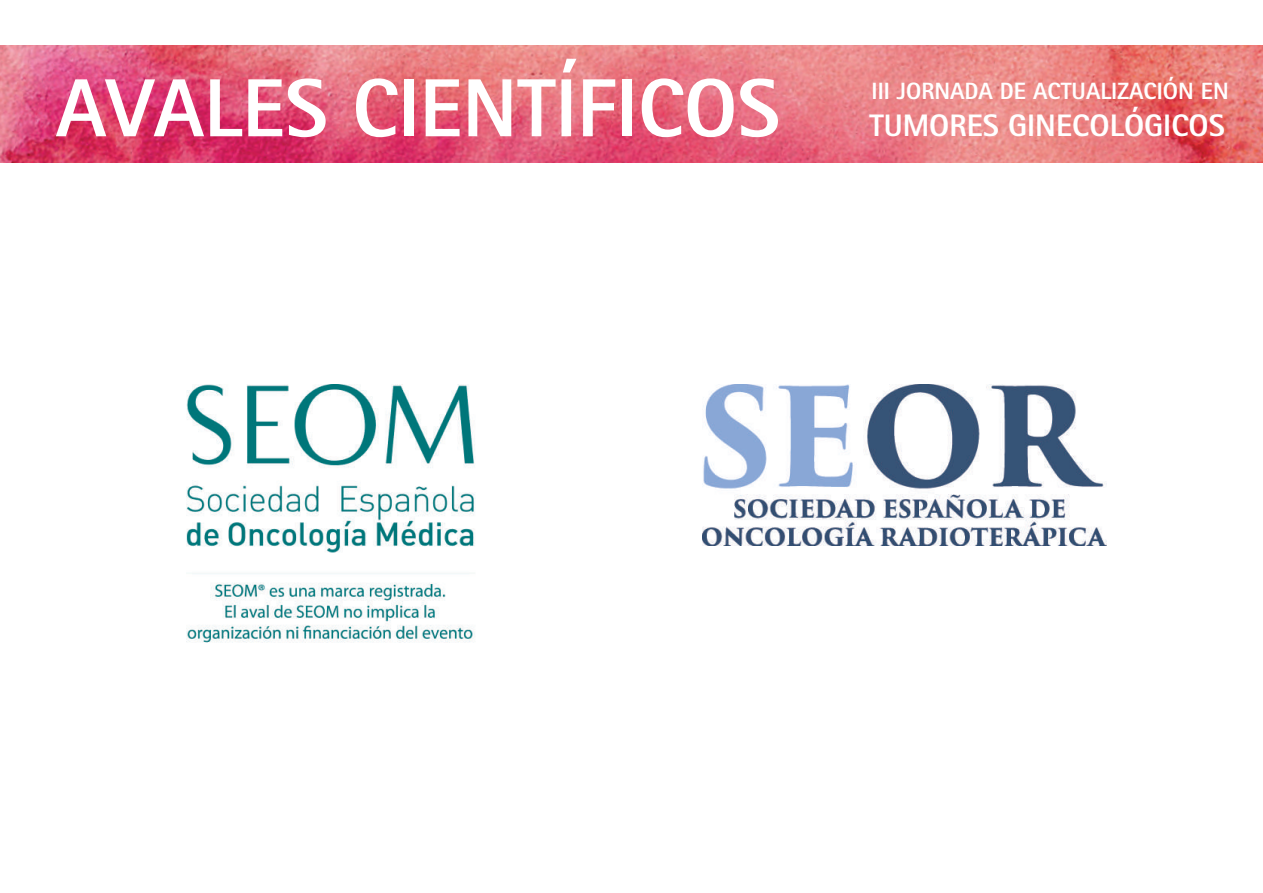
<style>
.page{position:relative;width:1263px;height:893px;background:#fff}
.page>*{position:absolute;margin:0;border:0;box-sizing:border-box;transform-origin:0 0}
.t1{font:800 82.5px "Rotis Sans Serif Std";color:#fff}
.t2{font:800 31.05px "Rotis Sans Serif Std";color:#fff}
.t3{font:800 23.55px "Rotis Sans Serif Std";color:#fff}
</style>
<div class="page">
<img style="left:0;top:46px;width:1263px;height:116px">
<img style="left:703px;top:385px;width:403px;height:160px">
<img style="left:186px;top:385px;width:289px;height:258px">
<h1 class="t1" style="left:56px;top:56px;width:726px">AVALES CIENTÍFICOS</h1>
<p class="t3" style="left:872px;top:76px;width:359px">III JORNADA DE ACTUALIZACIÓN EN</p>
<h2 class="t2" style="left:869px;top:106px;width:357px">TUMORES GINECOLÓGICOS</h2>
</div>
